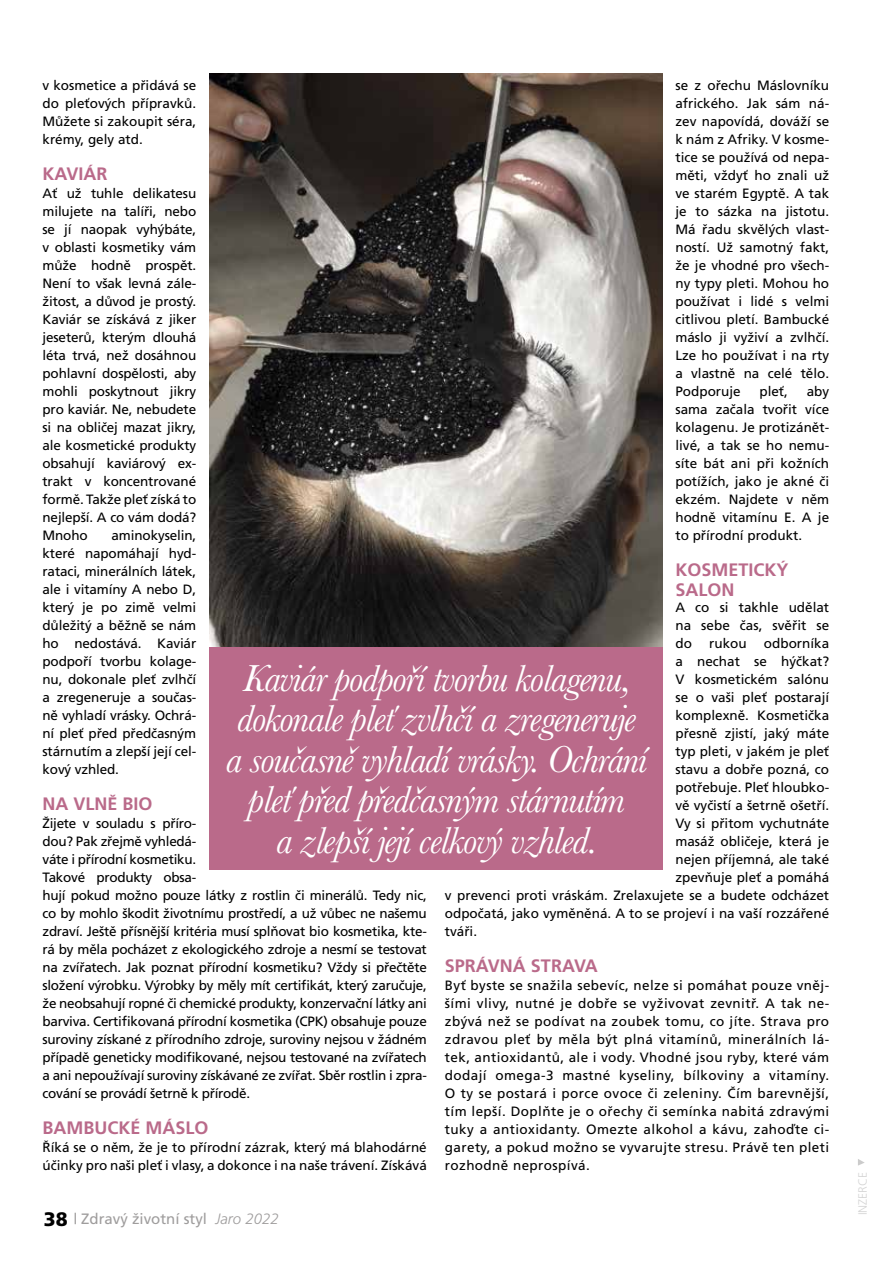
<style>
.page{position:relative;width:893px;height:1263px;background:#fff}
.page>*{position:absolute;margin:0;border:0;box-sizing:border-box;transform-origin:0 0}
.t1{font:italic 39px/40.5px "Baskerville MT Std";letter-spacing:-.03em;color:#fff;text-align:center}
.t2{font:700 18px/19.5px "Frutiger OT";color:#ba6a8a}
.t3{font:15px "Frutiger CE";color:#9f9d9d}
.t4{font:13.5px/18px "Frutiger OT";letter-spacing:-.01em;color:#000;text-align:justify}
.t5{font:300 12px "Frutiger CE";color:#d4d4d4}
.s1{font-weight:900;font-size:19.5px;color:#000}
.s2{font-weight:300;font-style:italic}
</style>
<div class="page">
<svg style="left:858px;top:1159px;width:7px;height:6px"></svg>
<img style="left:209px;top:73px;width:454px;height:574px">
<div style="left:209px;top:647px;width:454px;height:222px;background:#ba6a8a"></div>
<p class="t4" style="left:675px;top:77px;width:155px">se z ořechu Máslovníku afrického. Jak sám ná&shy;zev napovídá, dováží se k nám z Afriky. V kosme&shy;tice se používá od nepa&shy;měti, vždyť ho znali už ve starém Egyptě. A tak je to sázka na jistotu.<br>Má řadu skvělých vlast&shy;ností. Už samotný fakt, že je vhodné pro všech&shy;ny typy pleti. Mohou ho používat i lidé s velmi citlivou pletí. Bambucké máslo ji vyživí a zvlhčí.<br>Lze ho používat i na rty a vlastně na celé tělo.<br>Podporuje</p>
<p class="t4" style="left:43px;top:77px;width:155px">v kosmetice a přidává se do pleťových přípravků.<br>Můžete si zakoupit séra, krémy, gely atd.</p>
<h2 class="t2" style="left:43px;top:164px;width:67px">KAVIÁR</h2>
<p class="t4" style="left:43px;top:185px;width:155px">Ať už tuhle delikatesu milujete na talíři, nebo se jí naopak vyhýbáte, v oblasti kosmetiky vám může hodně prospět.<br>Není to však levná zále&shy;žitost, a důvod je prostý.<br>Kaviár se získává z jiker jeseterů, kterým dlouhá léta trvá, než dosáhnou pohlavní dospělosti, aby mohli poskytnout jikry pro kaviár. Ne, nebudete si na obličej mazat jikry, ale kosmetické produkty obsahují kaviárový ex&shy;trakt v koncentrované formě. Takže pleť získá to nejlepší. A co vám dodá?<br>Mnoho</p>
<p class="t4" style="left:675px;top:383px;width:155px;text-indent:131px">aby sama začala tvořit více kolagenu. Je protizánět&shy;livé, a tak se ho nemu&shy;síte bát ani při kožních potížích, jako je akné či ekzém. Najdete v něm hodně vitamínu E. A je to přírodní produkt.</p>
<h2 class="t2" style="left:675px;top:560px;width:115px">KOSMETICKÝ<br>SALON</h2>
<p class="t4" style="left:675px;top:599px;width:155px">A co si takhle udělat na sebe čas, svěřit se do</p>
<p class="t4" style="left:759px;top:383px;width:30px">pleť,</p>
<p class="t4" style="left:43px;top:527px;width:155px;text-indent:69px">aminokyselin, které napomáhají hyd&shy;rataci, minerálních látek, ale i vitamíny A nebo D, který je po zimě velmi důležitý a běžně se nám ho nedostává. Kaviár podpoří tvorbu kolage&shy;nu, dokonale pleť zvlhčí a zregeneruje a součas&shy;ně vyhladí vrásky. Ochrá&shy;ní pleť před předčasným stárnutím a zlepší její cel&shy;kový vzhled.</p>
<h2 class="t2" style="left:43px;top:794px;width:112px">NA VLNĚ BIO</h2>
<p class="t4" style="left:43px;top:815px;width:386px;text-align:left">Žijete v souladu s příro-<br>dou? Pak zřejmě vyhledá-<br>váte i přírodní kosmetiku.<br>Takové produkty obsa-<br>hují pokud možno pouze látky z rostlin či minerálů. Tedy nic, co by mohlo škodit životnímu prostředí, a už vůbec ne našemu zdraví. Ještě přísnější kritéria musí splňovat bio kosmetika, kte&shy;rá by měla pocházet z ekologického zdroje a nesmí se testovat na zvířatech. Jak poznat přírodní kosmetiku? Vždy si přečtěte složení výrobku. Výrobky by měly mít certifikát, který zaručuje, že neobsahují ropné či chemické produkty, konzervační látky ani barviva. Certifikovaná přírodní kosmetika (CPK) obsahuje pouze suroviny získané z přírodního zdroje, suroviny nejsou v žádném případě geneticky modifikované, nejsou testované na zvířatech a ani nepoužívají suroviny získávané ze zvířat. Sběr rostlin i zpra&shy;cování se provádí šetrně k přírodě.</p>
<h2 class="t2" style="left:43px;top:1118px;width:167px">BAMBUCKÉ MÁSLO</h2>
<p class="t4" style="left:43px;top:1139px;width:386px">Říká se o něm, že je to přírodní zázrak, který má blahodárné účinky pro naši pleť i vlasy, a dokonce i na naše trávení. Získává</p>
<p class="t4" style="left:709px;top:635px;width:39px">rukou</p>
<p class="t4" style="left:764px;top:635px;width:67px">odborníka</p>
<p class="t4" style="left:675px;top:653px;width:155px">a nechat se hýčkat?</p>
<p class="t4" style="left:675px;top:671px;width:155px">V kosmetickém salónu</p>
<p class="t4" style="left:675px;top:689px;width:155px">se o vaši pleť postarají</p>
<p class="t4" style="left:675px;top:707px;width:155px">komplexně. Kosmetička</p>
<p class="t4" style="left:675px;top:725px;width:155px">přesně zjistí, jaký máte</p>
<p class="t4" style="left:675px;top:743px;width:155px">typ pleti, v jakém je pleť</p>
<p class="t4" style="left:675px;top:761px;width:155px">stavu a dobře pozná, co</p>
<p class="t4" style="left:675px;top:779px;width:155px">potřebuje. Pleť hloubko-</p>
<p class="t4" style="left:675px;top:797px;width:155px">vě vyčistí a šetrně ošetří.</p>
<p class="t4" style="left:675px;top:815px;width:155px">Vy si přitom vychutnáte</p>
<p class="t4" style="left:675px;top:833px;width:155px">masáž obličeje, která je</p>
<p class="t4" style="left:675px;top:851px;width:155px">nejen příjemná, ale také</p>
<p class="t4" style="left:675px;top:869px;width:155px">zpevňuje pleť a pomáhá</p>
<p class="t4" style="left:445px;top:887px;width:386px">v prevenci proti vráskám. Zrelaxujete se a budete odcházet</p>
<p class="t4" style="left:445px;top:905px;width:386px">odpočatá, jako vyměněná. A to se projeví i na vaší rozzářené</p>
<p class="t4" style="left:445px;top:923px;width:34px">tváři.</p>
<h2 class="t2" style="left:445px;top:956px;width:154px">SPRÁVNÁ STRAVA</h2>
<p class="t4" style="left:445px;top:977px;width:386px">Byť byste se snažila sebevíc, nelze si pomáhat pouze vněj&shy;šími vlivy, nutné je dobře se vyživovat zevnitř. A tak ne&shy;zbývá než se podívat na zoubek tomu, co jíte. Strava pro zdravou pleť by měla být plná vitamínů, minerálních lá&shy;tek, antioxidantů, ale i vody. Vhodné jsou ryby, které vám dodají omega-3 mastné kyseliny, bílkoviny a vitamíny.<br>O ty se postará i porce ovoce či zeleniny. Čím barevnější, tím lepší. Doplňte je o ořechy či semínka nabitá zdravými tuky a antioxidanty. Omezte alkohol a kávu, zahoďte ci&shy;garety, a pokud možno se vyvarujte stresu. Právě ten pleti rozhodně neprospívá.</p>
<h1 class="t1" style="left:225px;top:658px;width:423px">Kaviár podpoří tvorbu kolagenu, dokonale pleť zvlhčí a zregeneruje a současně vyhladí vrásky. Ochrání pleť před předčasným stárnutím<br>a zlepší její celkový vzhled.</h1>
<p class="t3" style="left:44px;top:1210px;width:236px"><span class="s1">38</span> | Zdravý životní styl <span class="s2">Jaro 2022</span></p>
<p class="t5" style="left:856px;top:1215px;width:45px;rotate:-90deg">INZERCE</p>
</div>
